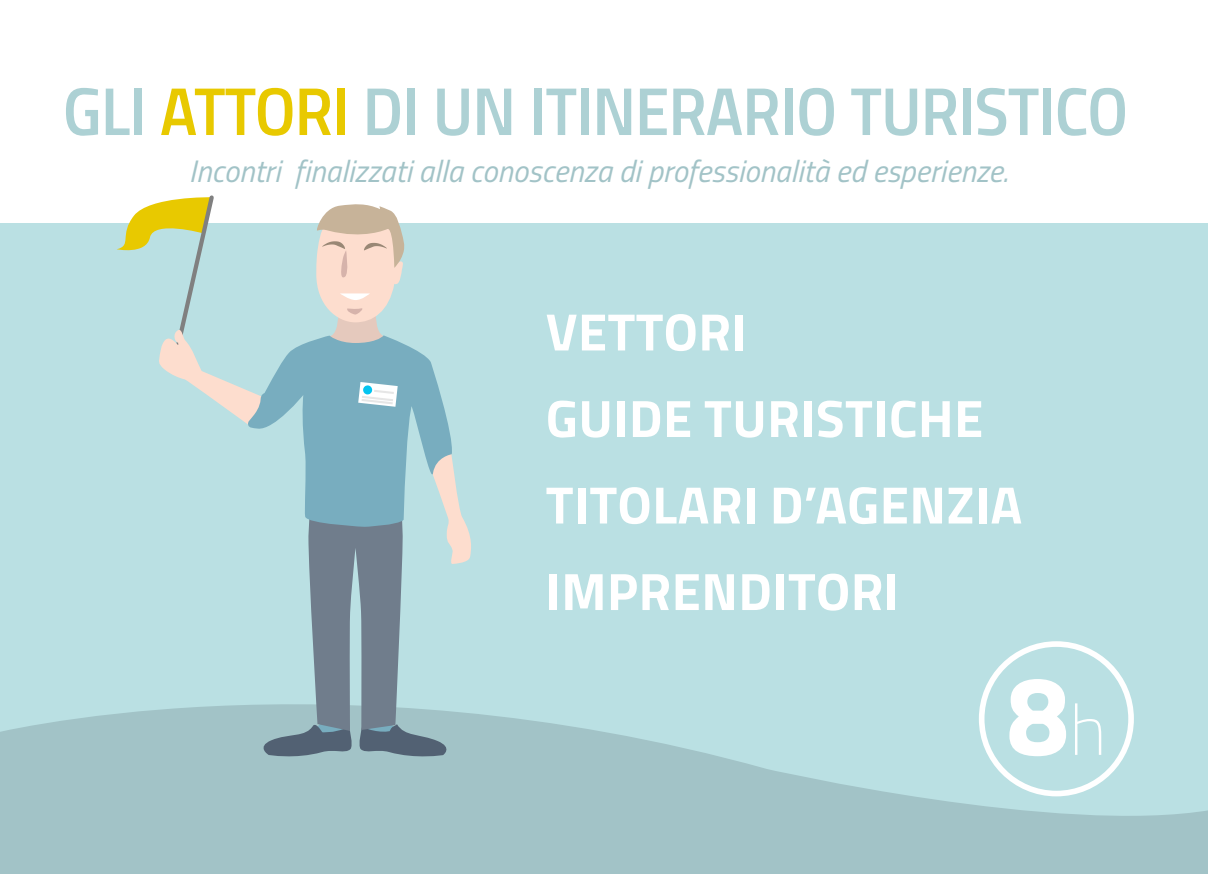
<style>
.page{position:relative;width:1208px;height:874px;background:#fff}
.page>*{position:absolute;margin:0;border:0;box-sizing:border-box;transform-origin:0 0}
.t1{font:700 112.8px "Titillium";color:#fff}
.t2{font:67.6px "Titillium Semibold Upright";letter-spacing:-.01em;color:#add1d4}
.t3{font:700 52.6px/86.4px "Titillium";letter-spacing:.01em;color:#fff}
.t4{font:italic 31px "Titillium";color:#a2c3c7}
.s1{color:#e8c900}
.s2{font-weight:100;font-size:70.4px}
</style>
<div class="page">
<div style="left:0;top:223px;width:1208px;height:650px;background:#bae0e3"></div>
<svg style="left:0;top:646px;width:1208px;height:227px;fill:#a2c3c7"></svg>
<svg style="left:117px;top:195px;width:356px;height:564px"></svg>
<div style="left:363px;top:385px;width:9px;height:9px;background:#03c4f0;border-radius:50%"></div>
<div style="left:979px;top:641px;width:154px;height:155px;border:6px solid #fff;border-radius:50%"></div>
<h2 class="t2" style="left:63px;top:60px;width:1066px">GLI <span class="s1">ATTORI</span> DI UN ITINERARIO TURISTICO</h2>
<p class="t4" style="left:189px;top:148px;width:820px">Incontri finalizzati alla conoscenza di professionalità ed esperienze.</p>
<h3 class="t3" style="left:546px;top:286px;width:452px">VETTORI<br>GUIDE TURISTICHE<br>TITOLARI D’AGENZIA<br>IMPRENDITORI</h3>
<h1 class="t1" style="left:1006px;top:628px;width:102px">8<span class="s2">h</span></h1>
</div>
